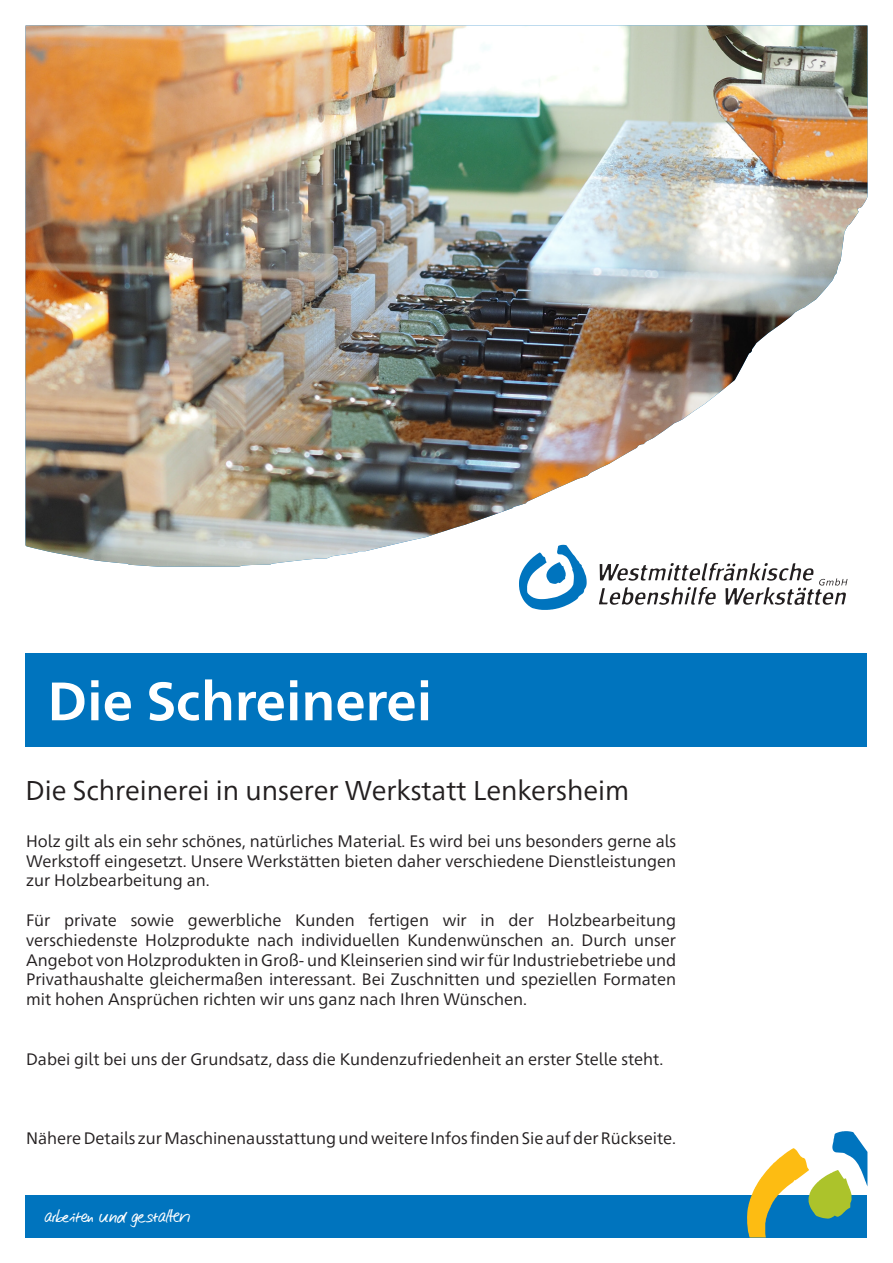
<style>
.page{position:relative;width:893px;height:1263px;background:#fff}
.page>*{position:absolute;margin:0;border:0;box-sizing:border-box;transform-origin:0 0}
.t1{font:700 54px "Frutiger Neue 1450 Pro";color:#fff}
.t2{font:27px "Frutiger Neue 1450 Pro";color:#231f20}
.t3{font:21px "Nifty Script";color:#fff}
.t4{font:16.5px/19.8px "Frutiger Neue 1450 Pro";color:#231f20;text-align:justify}
</style>
<div class="page">
<div style="left:26px;top:653px;width:841px;height:93px;background:#0074be"></div>
<div style="left:26px;top:1195px;width:841px;height:42px;background:#0074be"></div>
<svg style="left:747px;top:1131px;width:120px;height:106px"></svg>
<img style="left:26px;top:26px;width:841px;height:541px">
<svg style="left:519px;top:545px;width:68px;height:65px"></svg>
<svg style="left:599px;top:563px;width:248px;height:42px"></svg>
<h1 class="t1" style="left:47px;top:662px;width:386px">Die Schreinerei</h1>
<h2 class="t2" style="left:26px;top:771px;width:605px">Die Schreinerei in unserer Werkstatt Lenkersheim</h2>
<p class="t4" style="left:26px;top:830px;width:651px">Holz gilt als ein sehr schönes, natürliches Material. Es wird bei uns besonders gerne als Werkstoff eingesetzt. Unsere Werkstätten bieten daher verschiedene Dienstleistungen zur Holzbearbeitung an.</p>
<p class="t4" style="left:26px;top:909px;width:651px">Für private sowie gewerbliche Kunden fertigen wir in der Holzbearbeitung verschiedenste Holzprodukte nach individuellen Kundenwünschen an. Durch unser Angebot von Holzprodukten in Groß- und Kleinserien sind wir für Industriebetriebe und Privathaushalte gleichermaßen interessant. Bei Zuschnitten und speziellen Formaten mit hohen Ansprüchen richten wir uns ganz nach Ihren Wünschen.</p>
<p class="t4" style="left:26px;top:1047px;width:639px">Dabei gilt bei uns der Grundsatz, dass die Kundenzufriedenheit an erster Stelle steht.</p>
<p class="t4" style="left:26px;top:1127px;width:651px">Nähere Details zur Maschinenausstattung und weitere Infos finden Sie auf der Rückseite.</p>
<p class="t3" style="left:45px;top:1199px;width:147px">arbeiten und gestalten</p>
</div>
